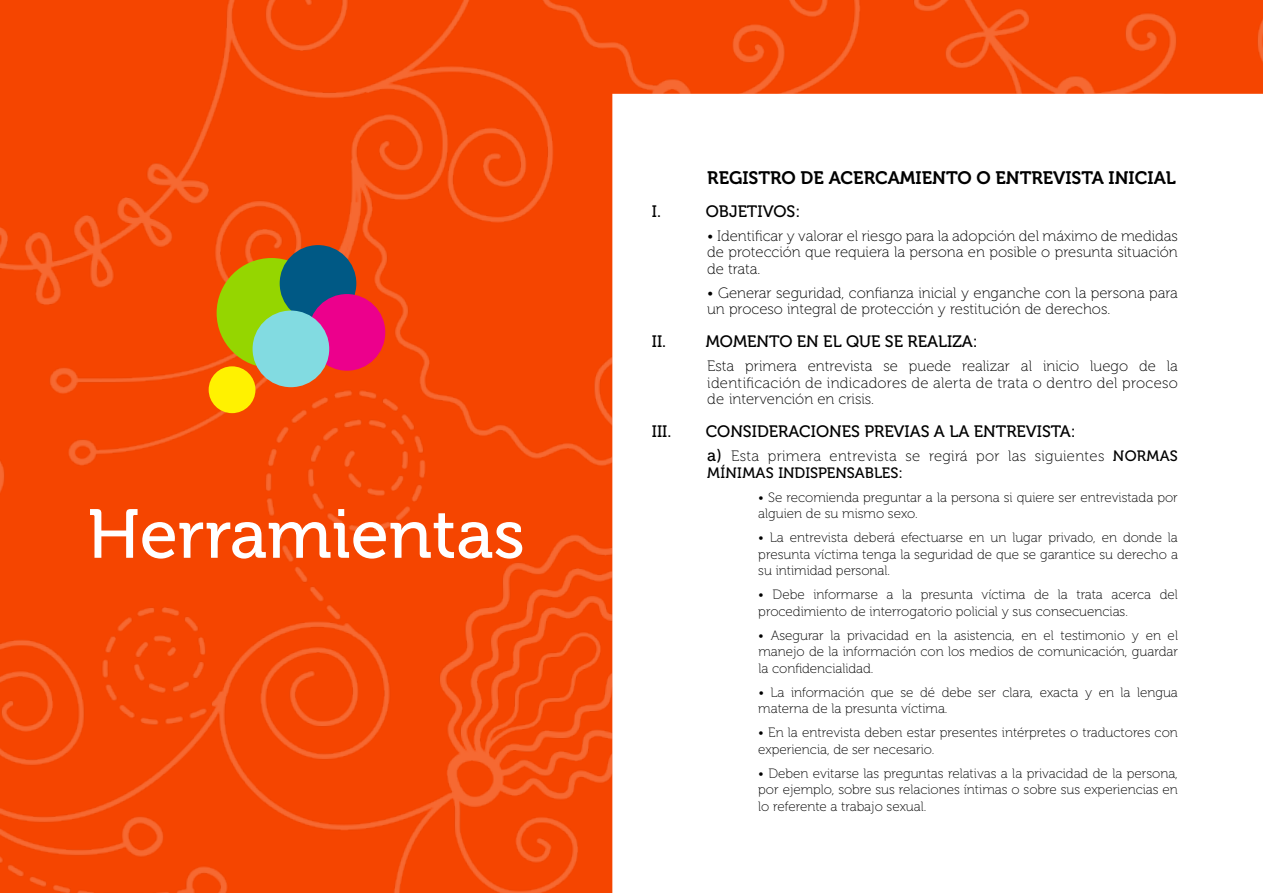
<style>
.page{position:relative;width:1263px;height:893px;background:#fff}
.page>*{position:absolute;margin:0;border:0;box-sizing:border-box;transform-origin:0 0}
.t1{font:69px "Museo 500";color:#fff}
.t2{font:18px "Museo 700";color:#000}
.t3{font:16.5px "Museo 500";color:#000}
.t4{font:15px/16.5px "Museo 100";color:#000;text-align:justify}
.t5{font:15px "Museo 100";letter-spacing:.02em;color:#000}
.t6{font:15px "Museo 500";color:#000}
.t7{font:13.5px/16.5px "Museo 100";color:#000}
.s1{font-family:"Museo 500";font-size:16.5px}
.s2{font-family:"Museo 500"}
</style>
<div class="page">
<img style="left:0;top:0;width:1263px;height:893px">
<div style="left:217px;top:258px;width:110px;height:110px;background:#95d600;border-radius:50%"></div>
<div style="left:280px;top:245px;width:76px;height:77px;background:#005985;border-radius:50%"></div>
<div style="left:309px;top:294px;width:76px;height:77px;background:#ec008c;border-radius:50%"></div>
<div style="left:253px;top:311px;width:76px;height:76px;background:#82dbe1;border-radius:50%"></div>
<div style="left:209px;top:366px;width:46px;height:47px;background:#fff200;border-radius:50%"></div>
<h1 class="t1" style="left:87px;top:496px;width:439px">Herramientas</h1>
<h2 class="t2" style="left:707px;top:167px;width:470px">REGISTRO DE ACERCAMIENTO O ENTREVISTA INICIAL</h2>
<p class="t3" style="left:652px;top:202px;width:11px">I.</p>
<p class="t3" style="left:706px;top:202px;width:96px">OBJETIVOS:</p>
<p class="t4" style="left:707px;top:228px;width:472px">• Identificar y valorar el riesgo para la adopción del máximo de medidas de protección que requiera la persona en posible o presunta situación de trata.</p>
<p class="t4" style="left:707px;top:285px;width:472px">• Generar seguridad, confianza inicial y enganche con la persona para un proceso integral de protección y restitución de derechos.</p>
<p class="t3" style="left:652px;top:332px;width:327px">II. MOMENTO EN EL QUE SE REALIZA:</p>
<p class="t4" style="left:707px;top:358px;width:472px">Esta primera entrevista se puede realizar al inicio luego de la identificación de indicadores de alerta de trata o dentro del proceso de intervención en crisis.</p>
<p class="t3" style="left:652px;top:422px;width:21px">III.</p>
<p class="t3" style="left:706px;top:422px;width:371px">CONSIDERACIONES PREVIAS A LA ENTREVISTA:</p>
<p class="t5" style="left:707px;top:448px;width:472px"><span class="s1">a)</span> Esta primera entrevista se regirá por las siguientes <span class="s2">NORMAS</span></p>
<p class="t6" style="left:707px;top:464px;width:197px">MÍNIMAS INDISPENSABLES:</p>
<p class="t7" style="left:758px;top:489px;width:421px">• Se recomienda preguntar a la persona si quiere ser entrevistada por alguien de su mismo sexo.</p>
<p class="t7" style="left:758px;top:530px;width:421px;text-align:justify">• La entrevista deberá efectuarse en un lugar privado, en donde la presunta víctima tenga la seguridad de que se garantice su derecho a su intimidad personal.</p>
<p class="t7" style="left:758px;top:587px;width:421px">• Debe informarse a la presunta víctima de la trata acerca del procedimiento de interrogatorio policial y sus consecuencias.</p>
<p class="t7" style="left:758px;top:627px;width:421px;text-align:justify">• Asegurar la privacidad en la asistencia, en el testimonio y en el manejo de la información con los medios de comunicación, guardar la confidencialidad.</p>
<p class="t7" style="left:758px;top:684px;width:421px">• La información que se dé debe ser clara, exacta y en la lengua materna de la presunta víctima.</p>
<p class="t7" style="left:758px;top:725px;width:421px">• En la entrevista deben estar presentes intérpretes o traductores con experiencia, de ser necesario.</p>
<p class="t7" style="left:758px;top:765px;width:421px;text-align:justify">• Deben evitarse las preguntas relativas a la privacidad de la persona, por ejemplo, sobre sus relaciones íntimas o sobre sus experiencias en lo referente a trabajo sexual.</p>
</div>
